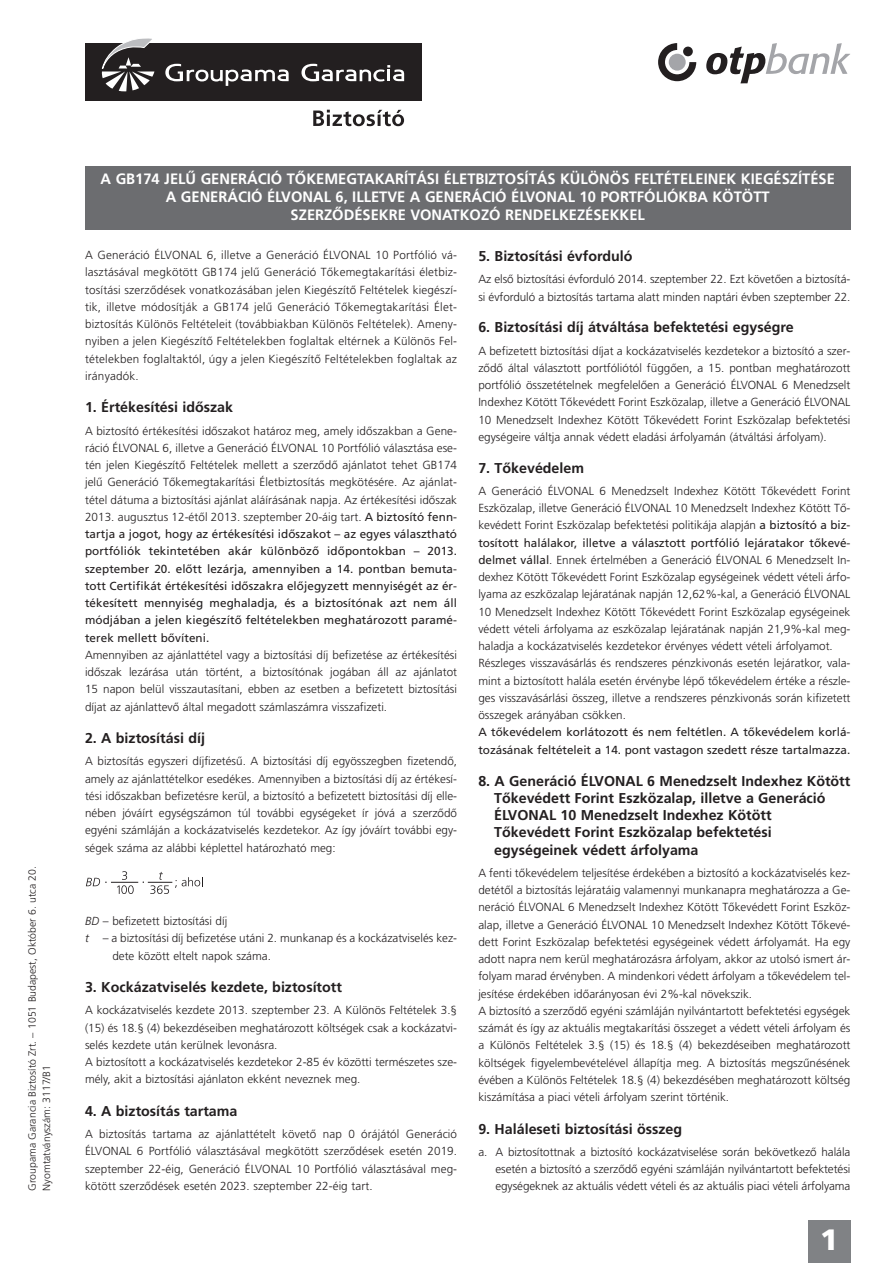
<style>
.page{position:relative;width:893px;height:1263px;background:#fff}
.page>*{position:absolute;margin:0;border:0;box-sizing:border-box;transform-origin:0 0}
.t1{font:700 29.4px "Frutiger M";color:#fff}
.t2{font:15px/18px "Frutiger M Medium";color:#fff;text-align:center}
.t3{font:14.25px/17.1px "Frutiger M Medium";color:#231f20}
.t4{font:11.7px/17.2px "Frutiger M Light";color:#231f20;text-align:justify}
.t5{font:11.7px/17.2px "Frutiger M";color:#231f20;text-align:justify}
.t6{font:10.5px/14.2px "Frutiger M Light";color:#231f20}
.s1{font-family:"Frutiger M"}
.s2{font-style:italic}
</style>
<div class="page">
<div style="left:85px;top:43px;width:336px;height:58px;background:#231f20"></div>
<svg style="left:102px;top:38px;width:52px;height:53px"></svg>
<svg style="left:165px;top:64px;width:124px;height:22px"></svg>
<svg style="left:301px;top:64px;width:103px;height:17px"></svg>
<svg style="left:313px;top:110px;width:91px;height:16px"></svg>
<div style="left:85px;top:166px;width:765px;height:64px;background:#6c6d70"></div>
<div style="left:808px;top:1220px;width:42px;height:43px;background:#808285"></div>
<svg style="left:86px;top:871px;width:117px;height:23px"></svg>
<svg style="left:706px;top:43px;width:144px;height:40px"></svg>
<svg style="left:658px;top:43px;width:38px;height:38px"></svg>
<div style="left:669px;top:54px;width:17px;height:17px;background:#a4a5a9;border-radius:50%"></div>
<div style="left:683px;top:47px;width:10px;height:9px;background:#231f20;border-radius:50%"></div>
<p class="t6" style="left:26px;top:1191px;width:326px;rotate:-90deg">Groupama Garancia Biztosító Zrt. – 1051 Budapest, Október 6. utca 20.<br>Nyomtatványszám: 3117/B1</p>
<p class="t2" style="left:101px;top:171px;width:736px">A GB174 JELŰ GENERÁCIÓ TŐKEMEGTAKARÍTÁSI ÉLETBIZTOSÍTÁS KÜLÖNÖS FELTÉTELEINEK KIEGÉSZÍTÉSE<br>A GENERÁCIÓ ÉLVONAL 6, ILLETVE A GENERÁCIÓ ÉLVONAL 10 PORTFÓLIÓKBA KÖTÖTT<br>SZERZŐDÉSEKRE VONATKOZÓ RENDELKEZÉSEKKEL</p>
<p class="t4" style="left:85px;top:247px;width:374px">A Generáció ÉLVONAL 6, illetve a Generáció ÉLVONAL 10 Portfólió vá&shy;lasztásával megkötött GB174 jelű Generáció Tőkemegtakarítási életbiz&shy;tosítási szerződések vonatkozásában jelen Kiegészítő Feltételek kiegészí&shy;tik, illetve módosítják a GB174 jelű Generáció Tőkemegtakarítási Élet&shy;biztosítás Különös Feltételeit (továbbiakban Különös Feltételek). Ameny&shy;nyiben a jelen Kiegészítő Feltételekben foglaltak eltérnek a Különös Fel&shy;tételekben foglaltaktól, úgy a jelen Kiegészítő Feltételekben foglaltak az irányadók.</p>
<p class="t3" style="left:85px;top:400px;width:150px">1. Értékesítési időszak</p>
<p class="t4" style="left:85px;top:423px;width:374px">A biztosító értékesítési időszakot határoz meg, amely időszakban a Gene&shy;ráció ÉLVONAL 6, illetve a Generáció ÉLVONAL 10 Portfólió választása ese&shy;tén jelen Kiegészítő Feltételek mellett a szerződő ajánlatot tehet GB174 jelű Generáció Tőkemegtakarítási Életbiztosítás megkötésére. Az ajánlat&shy;tétel dátuma a biztosítási ajánlat aláírásának napja. Az értékesítési időszak 2013. augusztus 12-étől 2013. szeptember 20-áig tart. <span class="s1">A biztosító fenn-</span></p>
<p class="t5" style="left:85px;top:526px;width:374px">tartja a jogot, hogy az értékesítési időszakot – az egyes választható portfóliók tekintetében akár különböző időpontokban – 2013. szeptember 20. előtt lezárja, amennyiben a 14. pontban bemuta&shy;tott Certifikát értékesítési időszakra előjegyzett mennyiségét az ér&shy;tékesített mennyiség meghaladja, és a biztosítónak azt nem áll módjában a jelen kiegészítő feltételekben meghatározott paramé&shy;terek mellett bővíteni.</p>
<p class="t4" style="left:85px;top:647px;width:374px">Amennyiben az ajánlattétel vagy a biztosítási díj befizetése az értékesítési időszak lezárása után történt, a biztosítónak jogában áll az ajánlatot 15 napon belül visszautasítani, ebben az esetben a befizetett biztosítási díjat az ajánlattevő által megadott számlaszámra visszafizeti.</p>
<p class="t3" style="left:85px;top:731px;width:121px">2. A biztosítási díj</p>
<p class="t4" style="left:85px;top:754px;width:374px">A biztosítás egyszeri díjfizetésű. A biztosítási díj egyösszegben fizetendő, amely az ajánlattételkor esedékes. Amennyiben a biztosítási díj az értékesí&shy;tési időszakban befizetésre kerül, a biztosító a befizetett biztosítási díj elle&shy;nében jóváírt egységszámon túl további egységeket ír jóvá a szerződő egyéni számláján a kockázatviselés kezdetekor. Az így jóváírt további egy&shy;ségek száma az alábbi képlettel határozható meg:</p>
<p class="t4" style="left:85px;top:913px;width:144px"><span class="s2">BD</span> – befizetett biztosítási díj</p>
<p class="t4" style="left:85px;top:931px;width:374px"><span class="s2">t</span> – a biztosítási díj befizetése utáni 2. munkanap és a kockázatviselés kez-</p>
<p class="t4" style="left:112px;top:948px;width:160px">dete között eltelt napok száma.</p>
<p class="t3" style="left:85px;top:980px;width:258px">3. Kockázatviselés kezdete, biztosított</p>
<p class="t4" style="left:85px;top:1003px;width:374px;text-align:left">A kockázatviselés kezdete 2013. szeptember 23. A Különös Feltételek 3.§ (15) és 18.§ (4) bekezdéseiben meghatározott költségek csak a kockázatvi&shy;selés kezdete után kerülnek levonásra.<br>A biztosított a kockázatviselés kezdetekor 2-85 év közötti természetes sze&shy;mély, akit a biztosítási ajánlaton ekként neveznek meg.</p>
<p class="t3" style="left:85px;top:1103px;width:154px">4. A biztosítás tartama</p>
<p class="t4" style="left:85px;top:1126px;width:374px">A biztosítás tartama az ajánlattételt követő nap 0 órájától Generáció ÉLVONAL 6 Portfólió választásával megkötött szerződések esetén 2019. szeptember 22-éig, Generáció ÉLVONAL 10 Portfólió választásával meg&shy;kötött szerződések esetén 2023. szeptember 22-éig tart.</p>
<p class="t3" style="left:478px;top:249px;width:156px">5. Biztosítási évforduló</p>
<p class="t4" style="left:478px;top:272px;width:374px">Az első biztosítási évforduló 2014. szeptember 22. Ezt követően a biztosítá&shy;si évforduló a biztosítás tartama alatt minden naptári évben szeptember 22.</p>
<p class="t3" style="left:478px;top:320px;width:317px">6. Biztosítási díj átváltása befektetési egységre</p>
<p class="t4" style="left:478px;top:343px;width:374px">A befizetett biztosítási díjat a kockázatviselés kezdetekor a biztosító a szer&shy;ződő által választott portfóliótól függően, a 15. pontban meghatározott portfólió összetételnek megfelelően a Generáció ÉLVONAL 6 Menedzselt Indexhez Kötött Tőkevédett Forint Eszközalap, illetve a Generáció ÉLVONAL 10 Menedzselt Indexhez Kötött Tőkevédett Forint Eszközalap befektetési egységeire váltja annak védett eladási árfolyamán (átváltási árfolyam).</p>
<p class="t3" style="left:478px;top:460px;width:107px">7. Tőkevédelem</p>
<p class="t4" style="left:478px;top:483px;width:374px">A Generáció ÉLVONAL 6 Menedzselt Indexhez Kötött Tőkevédett Forint Eszközalap, illetve Generáció ÉLVONAL 10 Menedzselt Indexhez Kötött Tő&shy;kevédett Forint Eszközalap befektetési politikája alapján <span class="s1">a biztosító a biz-</span></p>
<p class="t5" style="left:478px;top:535px;width:374px">tosított halálakor, illetve a választott portfólió lejáratakor tőkevé-</p>
<p class="t4" style="left:478px;top:552px;width:374px;text-align:left"><span class="s1">delmet vállal</span>. Ennek értelmében a Generáció ÉLVONAL 6 Menedzselt In&shy;dexhez Kötött Tőkevédett Forint Eszközalap egységeinek védett vételi árfo&shy;lyama az eszközalap lejáratának napján 12,62%-kal, a Generáció ÉLVONAL 10 Menedzselt Indexhez Kötött Tőkevédett Forint Eszközalap egységeinek védett vételi árfolyama az eszközalap lejáratának napján 21,9%-kal meg&shy;haladja a kockázatviselés kezdetekor érvényes védett vételi árfolyamot.<br>Részleges visszavásárlás és rendszeres pénzkivonás esetén lejáratkor, vala&shy;mint a biztosított halála esetén érvénybe lépő tőkevédelem értéke a részle&shy;ges visszavásárlási összeg, illetve a rendszeres pénzkivonás során kifizetett összegek arányában csökken.</p>
<p class="t5" style="left:478px;top:725px;width:374px">A tőkevédelem korlátozott és nem feltétlen. A tőkevédelem korlá&shy;tozásának feltételeit a 14. pont vastagon szedett része tartalmazza.</p>
<p class="t3" style="left:494px;top:774px;width:358px;text-indent:-16px">8. A Generáció ÉLVONAL 6 Menedzselt Indexhez Kötött Tőkevédett Forint Eszközalap, illetve a Generáció ÉLVONAL 10 Menedzselt Indexhez Kötött Tőkevédett Forint Eszközalap befektetési egységeinek védett árfolyama</p>
<p class="t4" style="left:478px;top:865px;width:374px;text-align:left">A fenti tőkevédelem teljesítése érdekében a biztosító a kockázatviselés kez&shy;detétől a biztosítás lejáratáig valamennyi munkanapra meghatározza a Ge&shy;neráció ÉLVONAL 6 Menedzselt Indexhez Kötött Tőkevédett Forint Eszköz&shy;alap, illetve a Generáció ÉLVONAL 10 Menedzselt Indexhez Kötött Tőkevé&shy;dett Forint Eszközalap befektetési egységeinek védett árfolyamát. Ha egy adott napra nem kerül meghatározásra árfolyam, akkor az utolsó ismert ár&shy;folyam marad érvényben. A mindenkori védett árfolyam a tőkevédelem tel&shy;jesítése érdekében időarányosan évi 2%-kal növekszik.<br>A biztosító a szerződő egyéni számláján nyilvántartott befektetési egységek számát és így az aktuális megtakarítási összeget a védett vételi árfolyam és a Különös Feltételek 3.§ (15) és 18.§ (4) bekezdéseiben meghatározott költségek figyelembevételével állapítja meg. A biztosítás megszűnésének évében a Különös Feltételek 18.§ (4) bekezdésében meghatározott költség kiszámítása a piaci vételi árfolyam szerint történik.</p>
<p class="t3" style="left:478px;top:1121px;width:205px">9. Haláleseti biztosítási összeg</p>
<p class="t4" style="left:495px;top:1144px;width:357px;text-indent:-17px">a. A biztosítottnak a biztosító kockázatviselése során bekövetkező halála esetén a biztosító a szerződő egyéni számláján nyilvántartott befektetési egységeknek az aktuális védett vételi és az aktuális piaci vételi árfolyama</p>
<h1 class="t1" style="left:820px;top:1227px;width:20px">1</h1>
</div>
